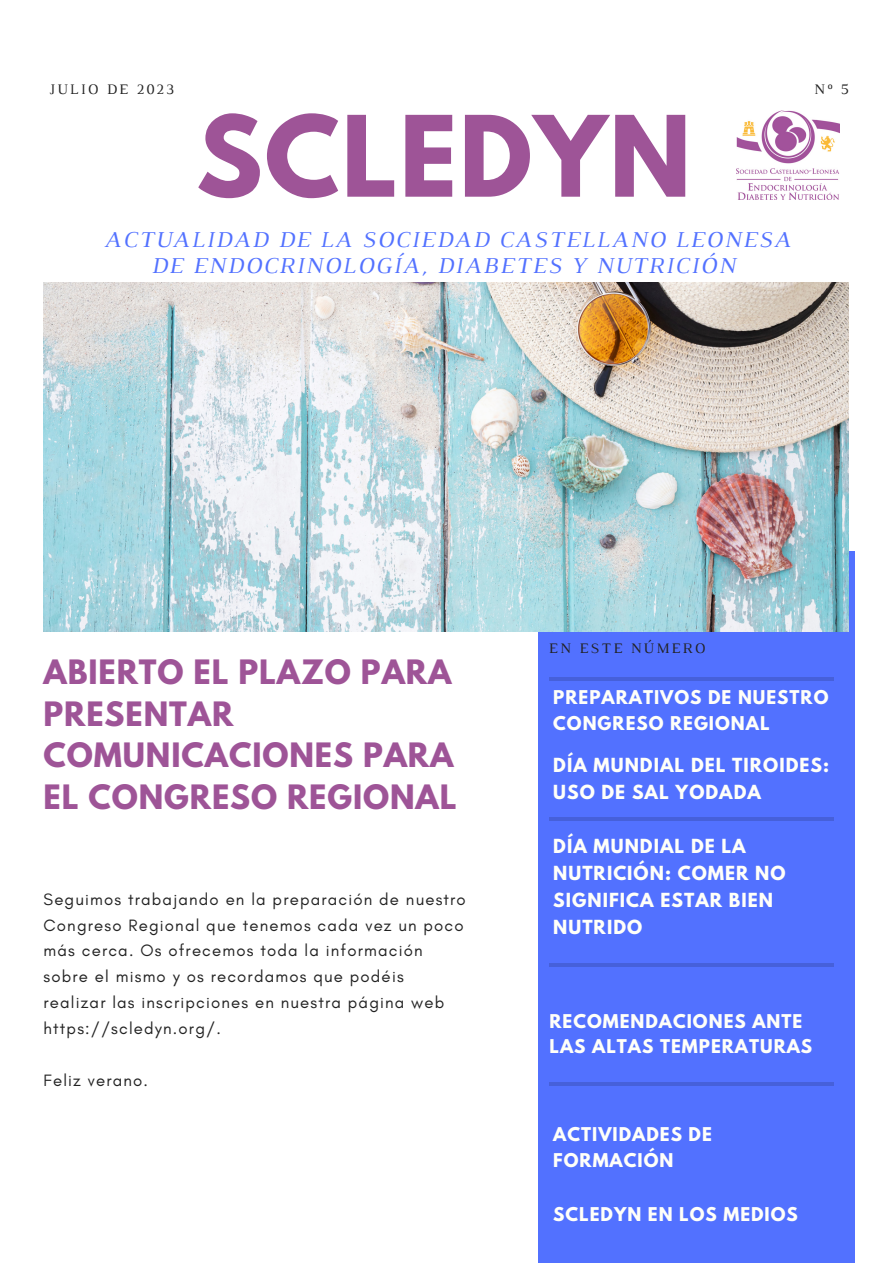
<style>
.page{position:relative;width:893px;height:1264px;background:#fff}
.page>*{position:absolute;margin:0;border:0;box-sizing:border-box;transform-origin:0 0}
.t1{font:700 99.15px "League Spartan";letter-spacing:.02em;color:#9e5497}
.t2{font:700 29.7px/41.5px "League Spartan";letter-spacing:.03em;color:#9e5497}
.t3{font:italic 23.1px/25.8px "Luthier";letter-spacing:.07em;color:#5271ff;text-align:center}
.t4{font:700 17.25px/27px "League Spartan";letter-spacing:.06em;color:#fffff9}
.t5{font:16.8px/25.8px "Glacial Indifference";letter-spacing:.07em;color:#222}
.t6{font:700 16.8px/25.8px "League Spartan";letter-spacing:.06em;color:#fffff9}
.t7{font:14.85px "Luthier";letter-spacing:.14em;color:#222}
</style>
<div class="page">
<div style="left:538px;top:551px;width:316px;height:711px;background:#5271ff"></div>
<hr style="left:549px;top:817px;width:285px;height:3px;background:#000">
<hr style="left:549px;top:963px;width:285px;height:3px;background:#000">
<hr style="left:549px;top:1082px;width:285px;height:3px;background:#000">
<hr style="left:549px;top:677px;width:285px;height:4px;background:#4660da">
<img style="left:44px;top:282px;width:804px;height:349px">
<img style="left:736px;top:110px;width:103px;height:89px">
<p class="t7" style="left:49px;top:84px;width:126px">JULIO DE 2023</p>
<p class="t7" style="left:814px;top:84px;width:36px">Nº 5</p>
<p class="t1" style="left:196px;top:107px;width:496px">SCLEDYN</p>
<p class="t3" style="left:104px;top:228px;width:688px">ACTUALIDAD DE LA SOCIEDAD CASTELLANO LEONESA<br>DE ENDOCRINOLOGÍA, DIABETES Y NUTRICIÓN</p>
<p class="t2" style="left:44px;top:655px;width:414px">ABIERTO EL PLAZO PARA<br>PRESENTAR<br>COMUNICACIONES PARA<br>EL CONGRESO REGIONAL</p>
<p class="t5" style="left:44px;top:886px;width:424px">Seguimos trabajando en la preparación de nuestro Congreso Regional que tenemos cada vez un poco más cerca. Os ofrecemos toda la información sobre el mismo y os recordamos que podéis realizar las inscripciones en nuestra página web https://scledyn.org/.</p>
<p class="t5" style="left:44px;top:1067px;width:106px">Feliz verano.</p>
<p class="t7" style="left:549px;top:642px;width:158px">EN ESTE NÚMERO</p>
<p class="t6" style="left:553px;top:686px;width:277px">PREPARATIVOS DE NUESTRO<br>CONGRESO REGIONAL</p>
<p class="t4" style="left:553px;top:754px;width:277px">DÍA MUNDIAL DEL TIROIDES:<br>USO DE SAL YODADA</p>
<p class="t4" style="left:553px;top:835px;width:234px">DÍA MUNDIAL DE LA<br>NUTRICIÓN: COMER NO<br>SIGNIFICA ESTAR BIEN<br>NUTRIDO</p>
<p class="t6" style="left:549px;top:1009px;width:264px">RECOMENDACIONES ANTE<br>LAS ALTAS TEMPERATURAS</p>
<p class="t6" style="left:553px;top:1123px;width:160px">ACTIVIDADES DE<br>FORMACIÓN</p>
<p class="t6" style="left:553px;top:1203px;width:246px">SCLEDYN EN LOS MEDIOS</p>
</div>
